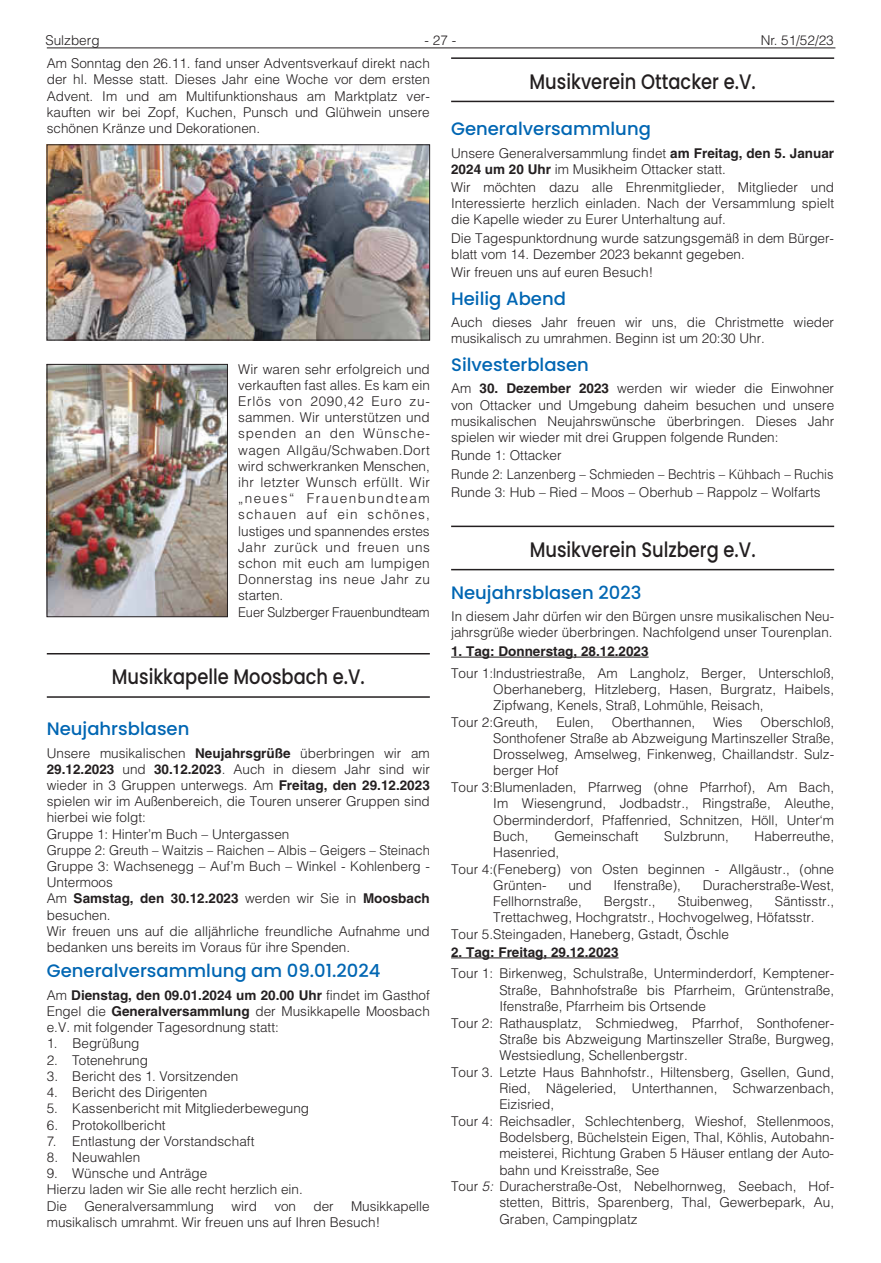
<style>
.page{position:relative;width:881px;height:1263px;background:#fff}
.page>*{position:absolute;margin:0;border:0;box-sizing:border-box;transform-origin:0 0}
.t1{font:500 21px "Poppins";color:#231f20;scale:.85 1}
.t2{font:500 18px "Poppins";color:#0166b3}
.t3{font:300 13.5px/16.2px "Helvetica LT";color:#231f20}
.t4{font:300 13.5px/16.2px "Helvetica LT";letter-spacing:.03em;color:#231f20}
.t5{font:700 13.5px "Helvetica LT";color:#231f20}
.s1{font-weight:700}
.s2{font-style:italic}
</style>
<div class="page">
<hr style="left:47px;top:48px;width:788px;height:1px;background:#231f20">
<hr style="left:451px;top:57px;width:382px;height:2px;background:#231f20">
<hr style="left:451px;top:101px;width:382px;height:1px;background:#231f20">
<hr style="left:451px;top:526px;width:382px;height:1px;background:#231f20">
<hr style="left:451px;top:569px;width:382px;height:1px;background:#231f20">
<hr style="left:451px;top:657px;width:197px;height:1px;background:#231f20">
<hr style="left:451px;top:957px;width:167px;height:1px;background:#231f20">
<hr style="left:47px;top:653px;width:382px;height:1px;background:#231f20">
<hr style="left:47px;top:696px;width:382px;height:2px;background:#231f20">
<img style="left:49px;top:147px;width:378px;height:191px">
<img style="left:49px;top:366px;width:176px;height:249px">
<div style="left:47px;top:364px;width:180px;height:253px;border:1px solid #231f20"></div>
<p class="t3" style="left:45px;top:32px;width:56px">Sulzberg</p>
<p class="t3" style="left:424px;top:32px;width:33px">- 27 -</p>
<p class="t3" style="left:760px;top:32px;width:75px">Nr. 51/52/23</p>
<h1 class="t1" style="left:529px;top:69px;width:267px">Musikverein Ottacker e.V.</h1>
<h2 class="t2" style="left:451px;top:118px;width:201px">Generalversammlung</h2>
<p class="t3" style="left:451px;top:144px;width:384px">Unsere Generalversammlung findet <span class="s1">am Freitag, den 5. Januar<br>2024 um 20 Uhr</span> im Musikheim Ottacker statt.</p>
<p class="t3" style="left:451px;top:179px;width:384px;text-align:justify">Wir möchten dazu alle Ehrenmitglieder, Mitglieder und Interessierte herzlich einladen. Nach der Versammlung spielt die Kapelle wieder zu Eurer Unterhaltung auf.</p>
<p class="t3" style="left:451px;top:230px;width:384px">Die Tagespunktordnung wurde satzungsgemäß in dem Bürger&shy;blatt vom 14. Dezember 2023 bekannt gegeben.</p>
<p class="t3" style="left:451px;top:264px;width:203px">Wir freuen uns auf euren Besuch!</p>
<h2 class="t2" style="left:451px;top:288px;width:116px">Heilig Abend</h2>
<p class="t3" style="left:451px;top:314px;width:384px">Auch dieses Jahr freuen wir uns, die Christmette wieder musikalisch zu umrahmen. Beginn ist um 20:30 Uhr.</p>
<h2 class="t2" style="left:451px;top:354px;width:139px">Silvesterblasen</h2>
<p class="t3" style="left:451px;top:380px;width:384px;text-align:justify">Am <span class="s1">30. Dezember 2023</span> werden wir wieder die Einwohner von Ottacker und Umgebung daheim besuchen und unsere musikalischen Neujahrswünsche überbringen. Dieses Jahr spielen wir wieder mit drei Gruppen folgende Runden:</p>
<p class="t3" style="left:451px;top:446px;width:384px;line-height:18.3px">Runde 1: Ottacker<br>Runde 2: Lanzenberg – Schmieden – Bechtris – Kühbach – Ruchis<br>Runde 3: Hub – Ried – Moos – Oberhub – Rappolz – Wolfarts</p>
<p class="t3" style="left:47px;top:55px;width:384px;text-align:justify">Am Sonntag den 26.11. fand unser Adventsverkauf direkt nach der hl. Messe statt. Dieses Jahr eine Woche vor dem ersten Advent. Im und am Multifunktionshaus am Marktplatz ver&shy;kauften wir bei Zopf, Kuchen, Punsch und Glühwein unsere schönen Kränze und Dekorationen.</p>
<p class="t4" style="left:238px;top:360px;width:193px">Wir waren sehr erfolgreich und verkauften fast alles. Es kam ein<br>Erlös von 2090,42 Euro zu&shy;sammen. Wir unterstützen und spenden an den Wünsche&shy;wagen Allgäu/Schwaben.Dort wird schwerkranken Menschen, ihr letzter Wunsch erfüllt. Wir „neues“ Frauenbundteam schauen auf ein schönes, lustiges und spannendes erstes<br>Jahr zurück und freuen uns schon mit euch am lumpigen<br>Donnerstag ins neue Jahr zu starten.<br>Euer Sulzberger Frauenbundteam</p>
<h1 class="t1" style="left:529px;top:537px;width:267px">Musikverein Sulzberg e.V.</h1>
<h2 class="t2" style="left:451px;top:582px;width:192px">Neujahrsblasen 2023</h2>
<p class="t3" style="left:451px;top:608px;width:384px">In diesem Jahr dürfen wir den Bürgen unsre musikalischen Neu&shy;jahrsgrüße wieder überbringen. Nachfolgend unser Tourenplan.</p>
<p class="t5" style="left:451px;top:643px;width:199px">1. Tag: Donnerstag, 28.12.2023</p>
<p class="t3" style="left:451px;top:665px;width:384px">Tour 1:lndustriestraße, Am Langholz, Berger, Unterschloß,</p>
<p class="t3" style="left:493px;top:681px;width:342px">Oberhaneberg, Hitzleberg, Hasen, Burgratz, Haibels,</p>
<p class="t3" style="left:493px;top:697px;width:272px">Zipfwang, Kenels, Straß, Lohmühle, Reisach,</p>
<p class="t3" style="left:451px;top:714px;width:89px">Tour 2:Greuth,</p>
<p class="t3" style="left:556px;top:714px;width:39px">Eulen,</p>
<p class="t3" style="left:611px;top:714px;width:85px">Oberthannen,</p>
<p class="t3" style="left:713px;top:714px;width:31px">Wies</p>
<p class="t3" style="left:760px;top:714px;width:75px">Oberschloß,</p>
<p class="t3" style="left:493px;top:730px;width:342px">Sonthofener Straße ab Abzweigung Martinszeller Straße,</p>
<p class="t3" style="left:493px;top:746px;width:342px">Drosselweg, Amselweg, Finkenweg, Chaillandstr. Sulz-</p>
<p class="t3" style="left:493px;top:762px;width:67px">berger Hof</p>
<p class="t3" style="left:451px;top:779px;width:384px">Tour 3:Blumenladen, Pfarrweg (ohne Pfarrhof), Am Bach,</p>
<p class="t3" style="left:493px;top:795px;width:342px">Im Wiesengrund, Jodbadstr., Ringstraße, Aleuthe,</p>
<p class="t3" style="left:493px;top:811px;width:342px">Oberminderdorf, Pfaffenried, Schnitzen, Höll, Unter‘m</p>
<p class="t3" style="left:493px;top:828px;width:37px">Buch,</p>
<p class="t3" style="left:554px;top:828px;width:86px">Gemeinschaft</p>
<p class="t3" style="left:664px;top:828px;width:66px">Sulzbrunn,</p>
<p class="t3" style="left:754px;top:828px;width:81px">Haberreuthe,</p>
<p class="t3" style="left:493px;top:844px;width:68px">Hasenried,</p>
<p class="t3" style="left:451px;top:861px;width:384px">Tour 4:(Feneberg) von Osten beginnen - Allgäustr., (ohne</p>
<p class="t3" style="left:493px;top:877px;width:55px">Grünten-</p>
<p class="t3" style="left:568px;top:877px;width:25px">und</p>
<p class="t3" style="left:613px;top:877px;width:69px">Ifenstraße),</p>
<p class="t3" style="left:702px;top:877px;width:133px">Duracherstraße-West,</p>
<p class="t3" style="left:493px;top:893px;width:90px">Fellhornstraße,</p>
<p class="t3" style="left:603px;top:893px;width:53px">Bergstr.,</p>
<p class="t3" style="left:677px;top:893px;width:77px">Stuibenweg,</p>
<p class="t3" style="left:774px;top:893px;width:61px">Säntisstr.,</p>
<p class="t3" style="left:493px;top:909px;width:323px">Trettachweg, Hochgratstr., Hochvogelweg, Höfatsstr.</p>
<p class="t3" style="left:451px;top:926px;width:279px">Tour 5.Steingaden, Haneberg, Gstadt, Öschle</p>
<p class="t5" style="left:451px;top:943px;width:169px">2. Tag: Freitag, 29.12.2023</p>
<p class="t3" style="left:451px;top:965px;width:384px">Tour 1: Birkenweg, Schulstraße, Unterminderdorf, Kemptener-</p>
<p class="t3" style="left:499px;top:981px;width:336px">Straße, Bahnhofstraße bis Pfarrheim, Grüntenstraße,</p>
<p class="t3" style="left:499px;top:998px;width:208px">Ifenstraße, Pfarrheim bis Ortsende</p>
<p class="t3" style="left:451px;top:1014px;width:384px">Tour 2: Rathausplatz, Schmiedweg, Pfarrhof, Sonthofener-</p>
<p class="t3" style="left:499px;top:1031px;width:336px">Straße bis Abzweigung Martinszeller Straße, Burgweg,</p>
<p class="t3" style="left:499px;top:1047px;width:190px">Westsiedlung, Schellenbergstr.</p>
<p class="t3" style="left:451px;top:1064px;width:384px">Tour 3. Letzte Haus Bahnhofstr., Hiltensberg, Gsellen, Gund,</p>
<p class="t3" style="left:499px;top:1080px;width:336px">Ried, Nägeleried, Unterthannen, Schwarzenbach,</p>
<p class="t3" style="left:499px;top:1096px;width:56px">Eizisried,</p>
<p class="t3" style="left:451px;top:1113px;width:384px">Tour 4: Reichsadler, Schlechtenberg, Wieshof, Stellenmoos,</p>
<p class="t3" style="left:499px;top:1129px;width:336px">Bodelsberg, Büchelstein Eigen, Thal, Köhlis, Autobahn-</p>
<p class="t3" style="left:499px;top:1145px;width:336px">meisterei, Richtung Graben 5 Häuser entlang der Auto-</p>
<p class="t3" style="left:499px;top:1161px;width:161px">bahn und Kreisstraße, See</p>
<p class="t3" style="left:451px;top:1178px;width:384px">Tour <span class="s2">5:</span> Duracherstraße-Ost, Nebelhornweg, Seebach, Hof-</p>
<p class="t3" style="left:499px;top:1194px;width:336px">stetten, Bittris, Sparenberg, Thal, Gewerbepark, Au,</p>
<p class="t3" style="left:499px;top:1211px;width:140px">Graben, Campingplatz</p>
<h1 class="t1" style="left:112px;top:665px;width:299px">Musikkapelle Moosbach e.V.</h1>
<h2 class="t2" style="left:47px;top:718px;width:144px">Neujahrsblasen</h2>
<p class="t3" style="left:47px;top:745px;width:384px">Unsere musikalischen <span class="s1">Neujahrsgrüße</span> überbringen wir am <span class="s1">29.12.2023</span> und <span class="s1">30.12.2023</span>. Auch in diesem Jahr sind wir wieder in 3 Gruppen unterwegs. Am <span class="s1">Freitag, den 29.12.2023 </span>spielen wir im Außenbereich, die Touren unserer Gruppen sind hierbei wie folgt:<br>Gruppe 1: Hinter’m Buch – Untergassen<br>Gruppe 2: Greuth – Waitzis – Raichen – Albis – Geigers – Steinach Gruppe 3: Wachsenegg – Auf’m Buch – Winkel - Kohlenberg - Untermoos<br>Am <span class="s1">Samstag, den 30.12.2023</span> werden wir Sie in <span class="s1">Moosbach </span>besuchen.<br>Wir freuen uns auf die alljährliche freundliche Aufnahme und bedanken uns bereits im Voraus für ihre Spenden.</p>
<h2 class="t2" style="left:47px;top:960px;width:335px">Generalversammlung am 09.01.2024</h2>
<p class="t3" style="left:47px;top:987px;width:384px;text-align:justify">Am <span class="s1">Dienstag, den 09.01.2024 um 20.00 Uhr</span> findet im Gasthof Engel die <span class="s1">Generalversammlung</span> der Musikkapelle Moosbach e.V. mit folgender Tagesordnung statt:</p>
<p class="t3" style="left:47px;top:1035px;width:94px">1. Begrüßung</p>
<p class="t3" style="left:47px;top:1052px;width:103px">2. Totenehrung</p>
<p class="t3" style="left:47px;top:1068px;width:193px">3. Bericht des 1. Vorsitzenden</p>
<p class="t3" style="left:47px;top:1084px;width:162px">4. Bericht des Dirigenten</p>
<p class="t3" style="left:47px;top:1100px;width:264px">5. Kassenbericht mit Mitgliederbewegung</p>
<p class="t3" style="left:47px;top:1116px;width:120px">6. Protokollbericht</p>
<p class="t3" style="left:47px;top:1133px;width:209px">7. Entlastung der Vorstandschaft</p>
<p class="t3" style="left:47px;top:1149px;width:95px">8. Neuwahlen</p>
<p class="t3" style="left:47px;top:1165px;width:257px">9. Wünsche und Anträge<br>Hierzu laden wir Sie alle recht herzlich ein.<br>Die</p>
<p class="t3" style="left:84px;top:1197px;width:131px">Generalversammlung</p>
<p class="t3" style="left:231px;top:1197px;width:27px">wird</p>
<p class="t3" style="left:274px;top:1197px;width:23px">von</p>
<p class="t3" style="left:313px;top:1197px;width:22px">der</p>
<p class="t3" style="left:47px;top:1197px;width:384px;text-indent:304px">Musikkapelle musikalisch umrahmt. Wir freuen uns auf Ihren Besuch!</p>
</div>
